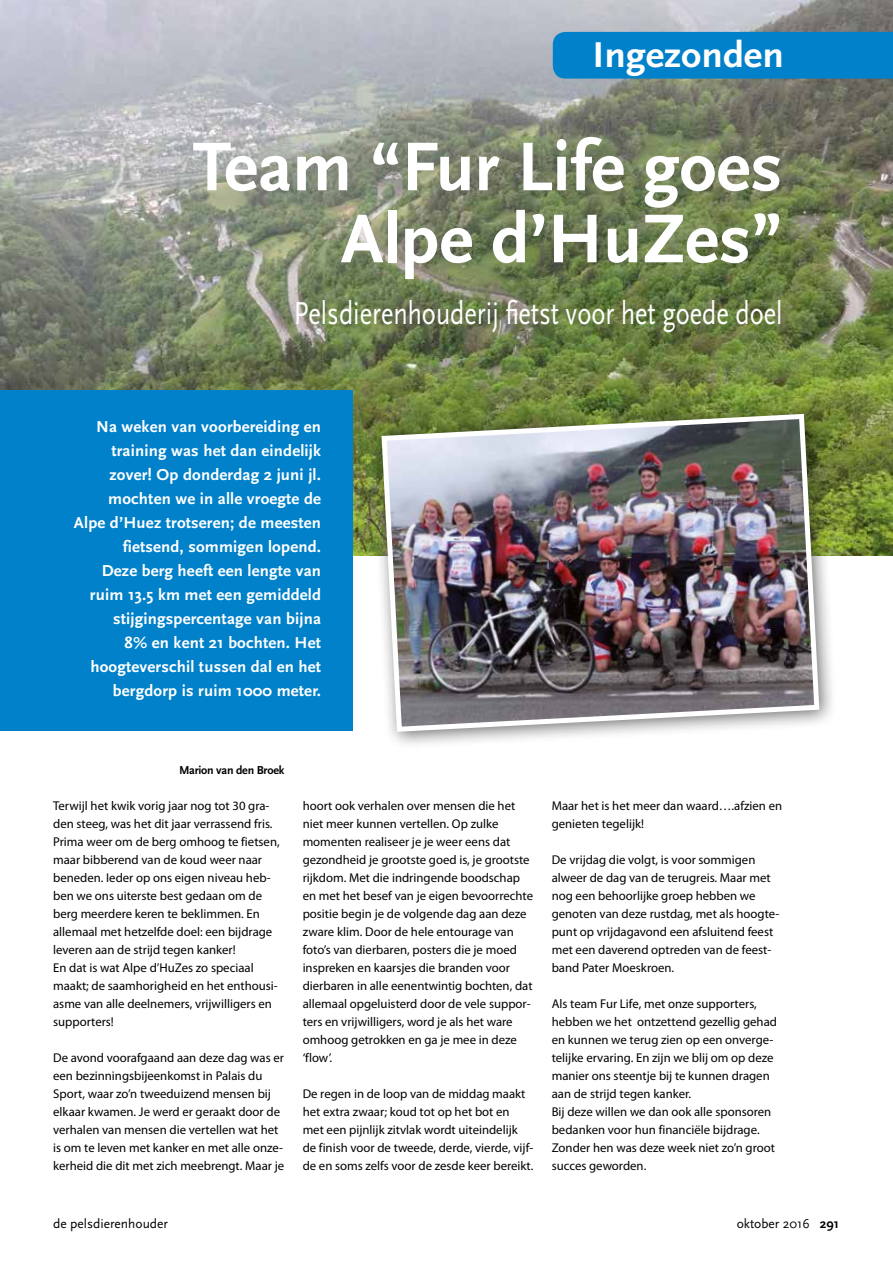
<style>
.page{position:relative;width:893px;height:1263px;background:#fff}
.page>*{position:absolute;margin:0;border:0;box-sizing:border-box;transform-origin:0 0}
.t1{font:700 72px/72px "Scala Sans";color:#fff;text-align:right}
.t2{font:700 37.5px "Scala Sans";color:#fff;scale:1.05 1}
.t3{font:33px "Scala Sans";color:#fff;scale:.8 1}
.t4{font:700 16.5px/24px "Scala Sans";letter-spacing:.01em;color:#fff;text-align:right}
.t5{font:13.5px "Scala Sans";color:#000}
.t6{font:12.75px/18px "Myriad Pro";color:#000}
.t7{font:700 12px "Scala Sans";letter-spacing:-.02em;color:#000}
.s1{font-weight:700}
</style>
<div class="page">
<img style="left:0;top:0;width:893px;height:555px">
<div style="left:0;top:390px;width:353px;height:340px;background:#0081c9"></div>
<div style="left:370px;top:402px;width:468px;height:348px;background:#000;opacity:.56"></div>
<img style="left:379px;top:411px;width:443px;height:323px">
<div style="left:553px;top:32px;width:340px;height:47px;background:#0081c9"></div>
<h2 class="t2" style="left:593px;top:35px;width:184px">Ingezonden</h2>
<h1 class="t1" style="left:193px;top:133px;width:591px">Team “Fur Life goes<br>Alpe d’HuZes”</h1>
<h3 class="t3" style="left:294px;top:295px;width:612px">Pelsdierenhouderij fietst voor het goede doel</h3>
<p class="t4" style="left:74px;top:415px;width:249px">Na weken van voorbereiding en training was het dan eindelijk zover! Op donderdag 2 juni jl. mochten we in alle vroegte de<br>Alpe d’Huez trotseren; de meesten fietsend, sommigen lopend.<br>Deze berg heeft een lengte van ruim 13.5 km met een gemiddeld stijgingspercentage van bijna<br>8% en kent 21 bochten. Het hoogteverschil tussen dal en het bergdorp is ruim 1000 meter.</p>
<p class="t7" style="left:179px;top:764px;width:107px">Marion van den Broek</p>
<p class="t6" style="left:53px;top:797px;width:228px">Terwijl het kwik vorig jaar nog tot 30 gra&shy;den steeg, was het dit jaar verrassend fris.<br>Prima weer om de berg omhoog te fietsen, maar bibberend van de koud weer naar beneden. Ieder op ons eigen niveau heb&shy;ben we ons uiterste best gedaan om de berg meerdere keren te beklimmen. En allemaal met hetzelfde doel: een bijdrage leveren aan de strijd tegen kanker!<br>En dat is wat Alpe d’HuZes zo speciaal maakt; de saamhorigheid en het enthousi&shy;asme van alle deelnemers, vrijwilligers en supporters!</p>
<p class="t6" style="left:53px;top:1049px;width:233px">De avond voorafgaand aan deze dag was er een bezinningsbijeenkomst in Palais du Sport, waar zo’n tweeduizend mensen bij elkaar kwamen. Je werd er geraakt door de verhalen van mensen die vertellen wat het is om te leven met kanker en met alle onze&shy;kerheid die dit met zich meebrengt. Maar je</p>
<p class="t6" style="left:303px;top:797px;width:232px">hoort ook verhalen over mensen die het niet meer kunnen vertellen. Op zulke momenten realiseer je je weer eens dat gezondheid je grootste goed is, je grootste rijkdom. Met die indringende boodschap en met het besef van je eigen bevoorrechte positie begin je de volgende dag aan deze zware klim. Door de hele entourage van foto’s van dierbaren, posters die je moed inspreken en kaarsjes die branden voor dierbaren in alle eenentwintig bochten, dat allemaal opgeluisterd door de vele suppor&shy;ters en vrijwilligers, word je als het ware omhoog getrokken en ga je mee in deze ‘flow’.</p>
<p class="t6" style="left:303px;top:1085px;width:232px">De regen in de loop van de middag maakt het extra zwaar; koud tot op het bot en met een pijnlijk zitvlak wordt uiteindelijk de finish voor de tweede, derde, vierde, vijf&shy;de en soms zelfs voor de zesde keer bereikt.</p>
<p class="t6" style="left:552px;top:797px;width:232px">Maar het is het meer dan waard….afzien en genieten tegelijk!</p>
<p class="t6" style="left:552px;top:851px;width:229px">De vrijdag die volgt, is voor sommigen alweer de dag van de terugreis. Maar met nog een behoorlijke groep hebben we genoten van deze rustdag, met als hoogte&shy;punt op vrijdagavond een afsluitend feest met een daverend optreden van de feest&shy;band Pater Moeskroen.</p>
<p class="t6" style="left:552px;top:995px;width:227px">Als team Fur Life, met onze supporters, hebben we het ontzettend gezellig gehad en kunnen we terug zien op een onverge&shy;telijke ervaring. En zijn we blij om op deze manier ons steentje bij te kunnen dragen aan de strijd tegen kanker.<br>Bij deze willen we dan ook alle sponsoren bedanken voor hun financiële bijdrage.<br>Zonder hen was deze week niet zo’n groot succes geworden.</p>
<p class="t5" style="left:53px;top:1216px;width:116px">de pelsdierenhouder</p>
<p class="t5" style="left:737px;top:1216px;width:104px">oktober 2016 <span class="s1">291</span></p>
</div>
